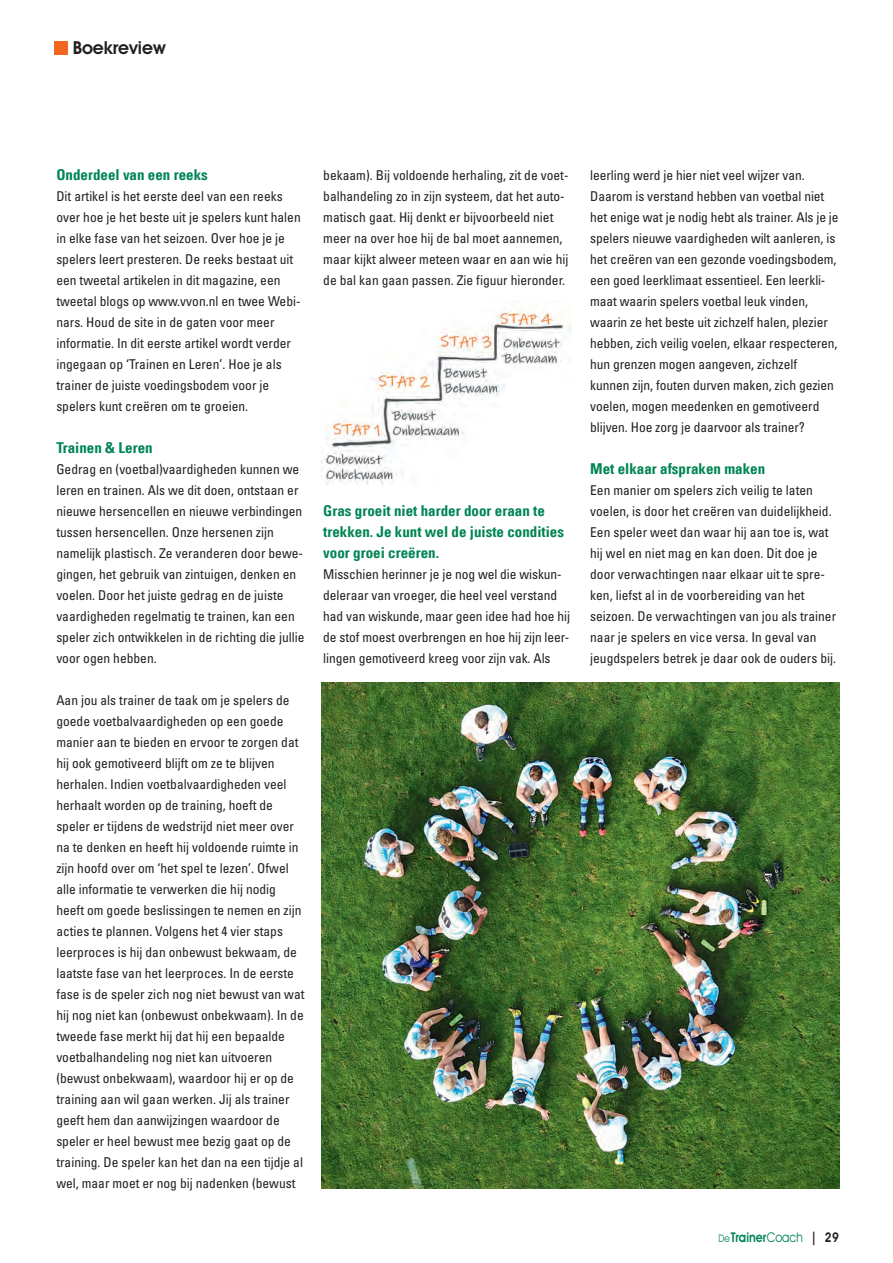
<style>
.page{position:relative;width:893px;height:1263px;background:#fff}
.page>*{position:absolute;margin:0;border:0;box-sizing:border-box;transform-origin:0 0}
.t1{font:600 18px "Avant Garde IT Cby BT";color:#231f20}
.t2{font:700 condensed 15px/21px "Univers";color:#008554}
.t3{font:condensed 13.5px/21px "Univers";color:#231f20}
.t4{font:600 13.5px "Avant Garde IT Cby BT";color:#008554;scale:.85 1}
.s1{font-weight:400;font-size:10.5px}
.s2{font-weight:400}
.s3{color:#231f20}
</style>
<div class="page">
<div style="left:54px;top:42px;width:13px;height:13px;background:#f36621"></div>
<img style="left:322px;top:305px;width:249px;height:180px">
<img style="left:322px;top:683px;width:517px;height:505px">
<p class="t1" style="left:73px;top:42px;width:94px">Boekreview</p>
<p class="t2" style="left:56px;top:166px;width:153px">Onderdeel van een reeks</p>
<p class="t3" style="left:56px;top:187px;width:246px">Dit artikel is het eerste deel van een reeks over hoe je het beste uit je spelers kunt halen in elke fase van het seizoen. Over hoe je je spelers leert presteren. De reeks bestaat uit een tweetal artikelen in dit magazine, een tweetal blogs op www.vvon.nl en twee Webi&shy;nars. Houd de site in de gaten voor meer informatie. In dit eerste artikel wordt verder ingegaan op ‘Trainen en Leren’. Hoe je als trainer de juiste voedingsbodem voor je spelers kunt creëren om te groeien.</p>
<p class="t2" style="left:56px;top:439px;width:98px">Trainen &amp; Leren</p>
<p class="t3" style="left:56px;top:460px;width:250px">Gedrag en (voetbal)vaardigheden kunnen we leren en trainen. Als we dit doen, ontstaan er nieuwe hersencellen en nieuwe verbindingen tussen hersencellen. Onze hersenen zijn namelijk plastisch. Ze veranderen door bewe&shy;gingen, het gebruik van zintuigen, denken en voelen. Door het juiste gedrag en de juiste vaardigheden regelmatig te trainen, kan een speler zich ontwikkelen in de richting die jullie voor ogen hebben.</p>
<p class="t3" style="left:56px;top:691px;width:250px">Aan jou als trainer de taak om je spelers de goede voetbalvaardigheden op een goede manier aan te bieden en ervoor te zorgen dat hij ook gemotiveerd blijft om ze te blijven herhalen. Indien voetbalvaardigheden veel herhaalt worden op de training, hoeft de speler er tijdens de wedstrijd niet meer over na te denken en heeft hij voldoende ruimte in zijn hoofd over om ‘het spel te lezen’. Ofwel alle informatie te verwerken die hij nodig heeft om goede beslissingen te nemen en zijn acties te plannen. Volgens het 4 vier staps leerproces is hij dan onbewust bekwaam, de laatste fase van het leerproces. In de eerste fase is de speler zich nog niet bewust van wat hij nog niet kan (onbewust onbekwaam). In de tweede fase merkt hij dat hij een bepaalde voetbalhandeling nog niet kan uitvoeren (bewust onbekwaam), waardoor hij er op de training aan wil gaan werken. Jij als trainer geeft hem dan aanwijzingen waardoor de speler er heel bewust mee bezig gaat op de training. De speler kan het dan na een tijdje al wel, maar moet er nog bij nadenken (bewust</p>
<p class="t3" style="left:323px;top:166px;width:247px">bekaam). Bij voldoende herhaling, zit de voet&shy;balhandeling zo in zijn systeem, dat het auto&shy;matisch gaat. Hij denkt er bijvoorbeeld niet meer na over hoe hij de bal moet aannemen, maar kijkt alweer meteen waar en aan wie hij de bal kan gaan passen. Zie figuur hieronder.</p>
<p class="t2" style="left:323px;top:502px;width:242px">Gras groeit niet harder door eraan te trekken. Je kunt wel de juiste condities voor groei creëren.</p>
<p class="t3" style="left:323px;top:565px;width:248px">Misschien herinner je je nog wel die wiskun&shy;deleraar van vroeger, die heel veel verstand had van wiskunde, maar geen idee had hoe hij de stof moest overbrengen en hoe hij zijn leer&shy;lingen gemotiveerd kreeg voor zijn vak. Als</p>
<p class="t3" style="left:590px;top:166px;width:250px">leerling werd je hier niet veel wijzer van.<br>Daarom is verstand hebben van voetbal niet het enige wat je nodig hebt als trainer. Als je je spelers nieuwe vaardigheden wilt aanleren, is het creëren van een gezonde voedingsbodem, een goed leerklimaat essentieel. Een leerkli&shy;maat waarin spelers voetbal leuk vinden, waarin ze het beste uit zichzelf halen, plezier hebben, zich veilig voelen, elkaar respecteren, hun grenzen mogen aangeven, zichzelf kunnen zijn, fouten durven maken, zich gezien voelen, mogen meedenken en gemotiveerd blijven. Hoe zorg je daarvoor als trainer?</p>
<p class="t2" style="left:590px;top:460px;width:176px">Met elkaar afspraken maken</p>
<p class="t3" style="left:590px;top:481px;width:247px">Een manier om spelers zich veilig te laten voelen, is door het creëren van duidelijkheid.<br>Een speler weet dan waar hij aan toe is, wat hij wel en niet mag en kan doen. Dit doe je door verwachtingen naar elkaar uit te spre&shy;ken, liefst al in de voorbereiding van het seizoen. De verwachtingen van jou als trainer naar je spelers en vice versa. In geval van jeugdspelers betrek je daar ook de ouders bij.</p>
<p class="t4" style="left:719px;top:1233px;width:143px"><span class="s1">De</span>Trainer<span class="s2">Coach</span> <span class="s3">| 29</span></p>
</div>
